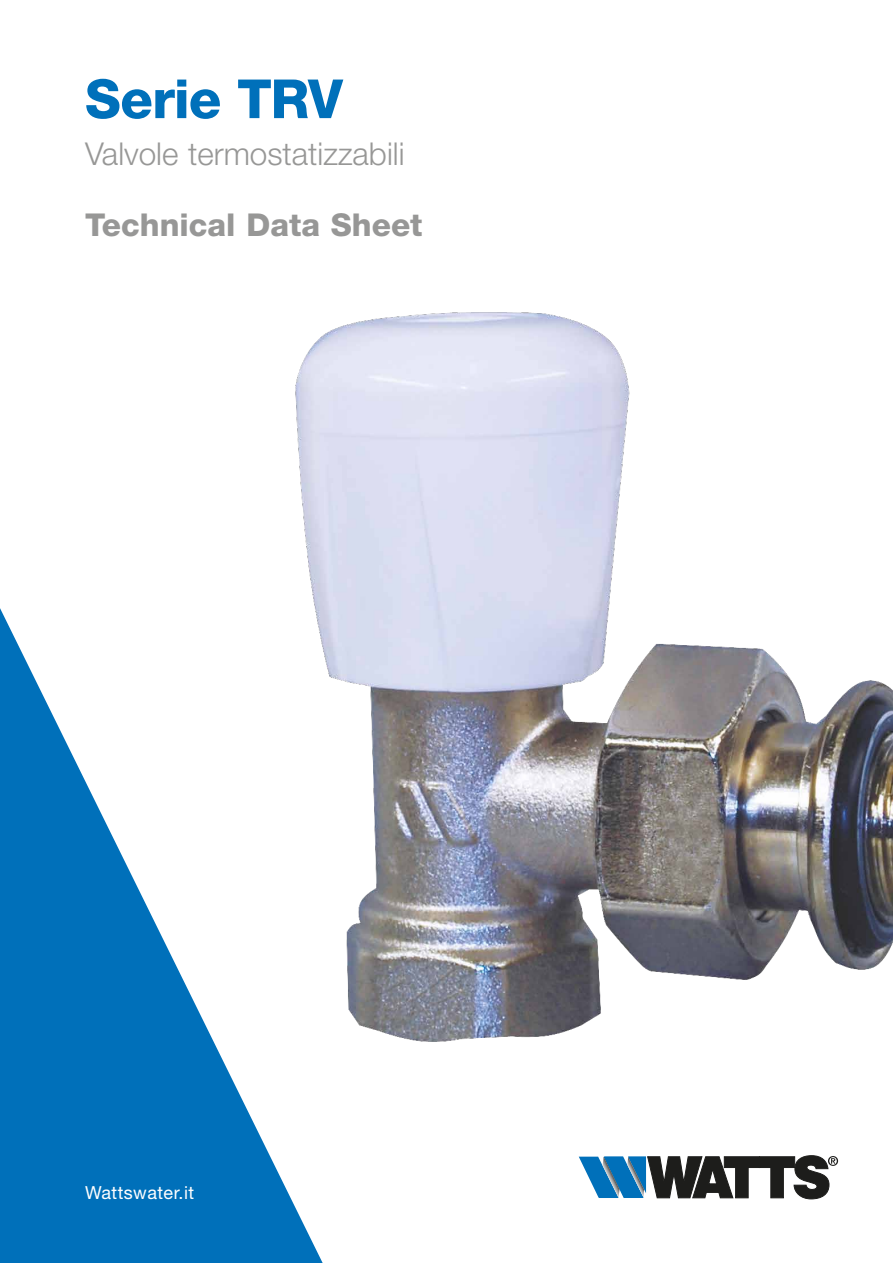
<style>
.page{position:relative;width:893px;height:1263px;background:#fff}
.page>*{position:absolute;margin:0;border:0;box-sizing:border-box;transform-origin:0 0}
.t1{font:800 54px "Helvetica Neue LT Std";letter-spacing:-.02em;color:#0070ba}
.t2{font:300 31.5px "Helvetica Neue LT Std";color:#979796}
.t3{font:800 31.5px "Helvetica Neue LT Std";color:#979796}
.t4{font:18px "Helvetica Neue LT Std";letter-spacing:.025em;color:#fff}
</style>
<div class="page">
<svg style="left:579px;top:1155px;width:259px;height:44px"></svg>
<svg style="left:0;top:608px;width:323px;height:655px;fill:#0070ba"></svg>
<img style="left:193px;top:312px;width:700px;height:787px">
<h1 class="t1" style="left:85px;top:67px;width:259px">Serie TRV</h1>
<p class="t2" style="left:85px;top:134px;width:321px">Valvole termostatizzabili</p>
<p class="t3" style="left:85px;top:206px;width:339px">Technical Data Sheet</p>
<p class="t4" style="left:85px;top:1182px;width:111px">Wattswater.it</p>
</div>
